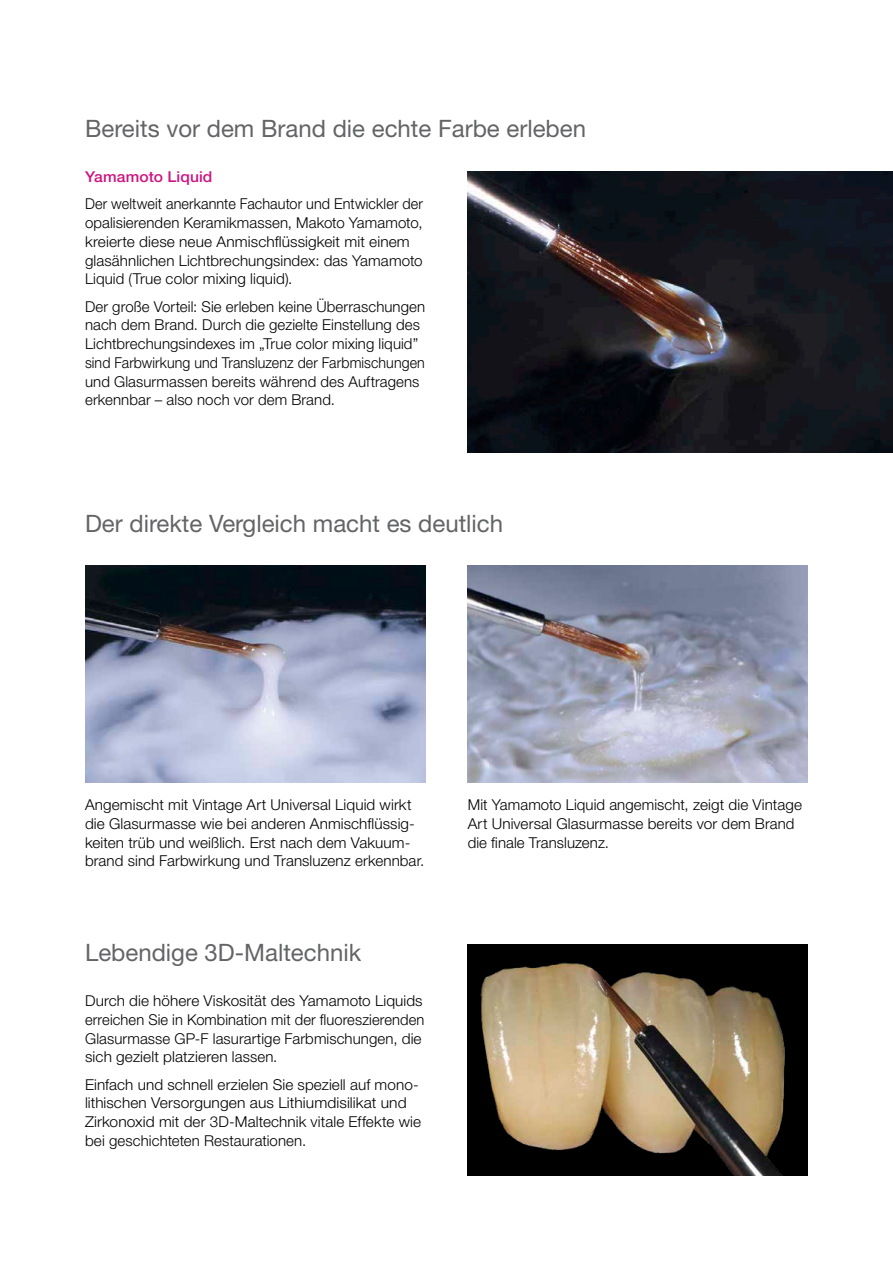
<style>
.page{position:relative;width:893px;height:1263px;background:#fff}
.page>*{position:absolute;margin:0;border:0;box-sizing:border-box;transform-origin:0 0}
.t1{font:24px "Helvetica Neue LT Pro";color:#636466}
.t2{font:300 15px/18.8px "Helvetica Neue LT Pro";letter-spacing:.005em;color:#000}
.t3{font:300 15px/18.8px "Helvetica Neue LT Pro";letter-spacing:.005em;color:#000;scale:.96 1}
.t4{font:500 15px "Helvetica Neue LT Pro";letter-spacing:.01em;color:#cd1480;scale:1.04 1}
</style>
<div class="page">
<img style="left:468px;top:171px;width:425px;height:281px">
<img style="left:85px;top:566px;width:340px;height:216px">
<div style="left:468px;top:944px;width:340px;height:231px;background:#000"></div>
<img style="left:481px;top:962px;width:304px;height:213px">
<img style="left:468px;top:566px;width:340px;height:216px">
<h1 class="t1" style="left:85px;top:114px;width:502px">Bereits vor dem Brand die echte Farbe erleben</h1>
<p class="t4" style="left:85px;top:168px;width:124px">Yamamoto Liquid</p>
<p class="t3" style="left:85px;top:194px;width:354px">Der weltweit anerkannte Fachautor und Entwickler der opalisierenden Keramikmassen, Makoto Yamamoto, kreierte diese neue Anmischflüssigkeit mit einem glasähnlichen Lichtbrechungsindex: das Yamamoto Liquid (True color mixing liquid).</p>
<p class="t2" style="left:85px;top:297px;width:342px">Der große Vorteil: Sie erleben keine Überraschungen nach dem Brand. Durch die gezielte Einstellung des Lichtbrechungsindexes im „True color mixing liquid” sind Farbwirkung und Transluzenz der Farbmischungen und Glasurmassen bereits während des Auftragens erkennbar – also noch vor dem Brand.</p>
<h1 class="t1" style="left:85px;top:508px;width:420px">Der direkte Vergleich macht es deutlich</h1>
<p class="t2" style="left:85px;top:795px;width:341px">Angemischt mit Vintage Art Universal Liquid wirkt die Glasurmasse wie bei anderen Anmischflüssig&shy;keiten trüb und weißlich. Erst nach dem Vakuum&shy;brand sind Farbwirkung und Transluzenz erkennbar.</p>
<h1 class="t1" style="left:85px;top:938px;width:278px">Lebendige 3D-Maltechnik</h1>
<p class="t2" style="left:85px;top:991px;width:341px">Durch die höhere Viskosität des Yamamoto Liquids erreichen Sie in Kombination mit der fluoreszierenden Glasurmasse GP-F lasurartige Farbmischungen, die sich gezielt platzieren lassen.</p>
<p class="t2" style="left:85px;top:1074px;width:337px">Einfach und schnell erzielen Sie speziell auf mono&shy;lithischen Versorgungen aus Lithiumdisilikat und Zirkonoxid mit der 3D-Maltechnik vitale Effekte wie bei geschichteten Restaurationen.</p>
<p class="t2" style="left:468px;top:795px;width:336px">Mit Yamamoto Liquid angemischt, zeigt die Vintage<br>Art Universal Glasurmasse bereits vor dem Brand die finale Transluzenz.</p>
</div>
